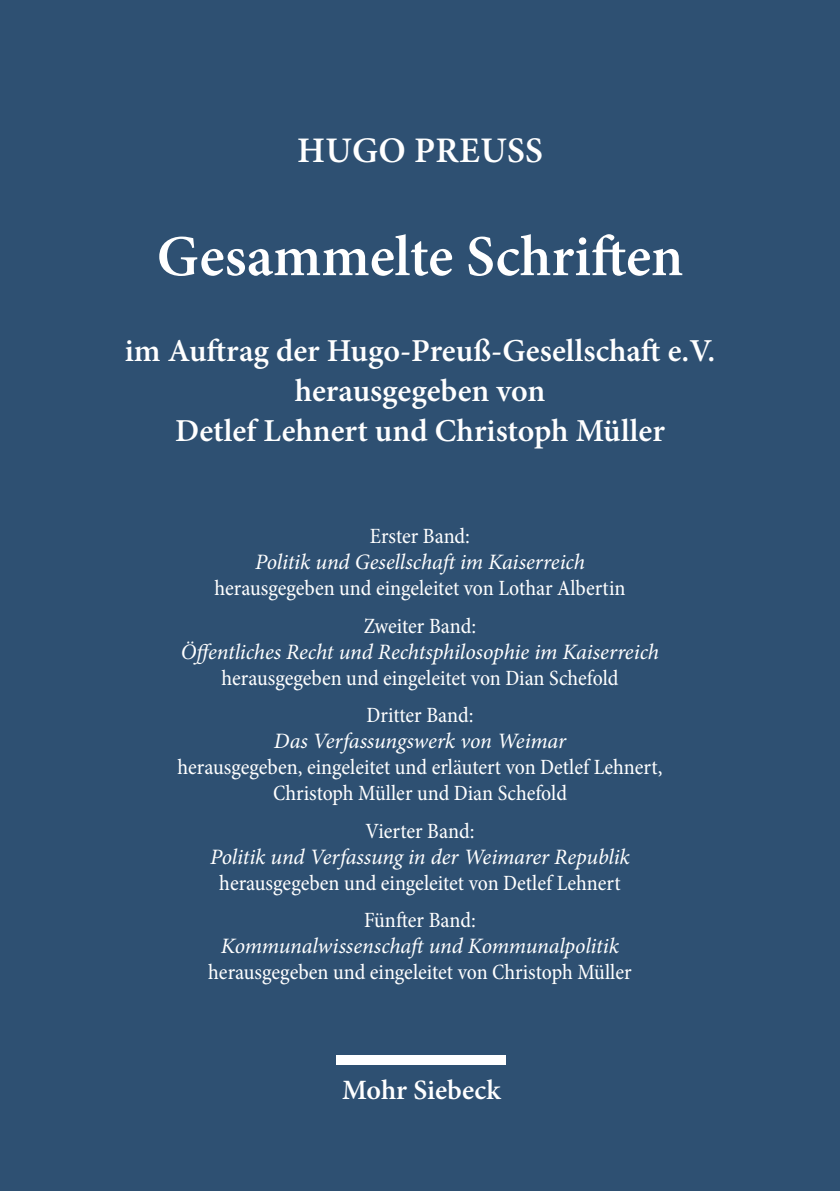
<style>
.page{position:relative;width:840px;height:1191px;background:#fff}
.page>*{position:absolute;margin:0;border:0;box-sizing:border-box;transform-origin:0 0}
.t1{font:600 58px "Minion Pro";color:#fff}
.t2{font:600 36px "Minion Pro";letter-spacing:.01em;color:#fff}
.t3{font:600 32px/40px "Minion Pro";color:#fff;text-align:center}
.t4{font:600 28px "Minion Pro";color:#fff}
.t5{font:condensed 22px/37.4px "Minion Pro";color:#fff;text-align:center}
.t6{font:italic 22px "Minion Pro";letter-spacing:-.01em;color:#fff}
</style>
<div class="page">
<div style="left:0;top:0;width:839px;height:1191px;background:#2e5072"></div>
<div style="left:336px;top:1054px;width:169px;height:10px;background:#fff"></div>
<h2 class="t2" style="left:297px;top:126px;width:247px">Hugo Preuss</h2>
<h1 class="t1" style="left:157px;top:216px;width:528px">Gesammelte Schriften</h1>
<h3 class="t3" style="left:125px;top:331px;width:591px">im Auftrag der Hugo-Preuß-Gesellschaft e.V. herausgegeben von<br>Detlef Lehnert und Christoph Müller</h3>
<p class="t5" style="left:369px;top:518px;width:102px">Erster Band:</p>
<p class="t6" style="left:255px;top:547px;width:331px">Politik und Gesellschaft im Kaiserreich</p>
<p class="t5" style="left:214px;top:570px;width:412px">herausgegeben und eingeleitet von Lothar Albertin<br>Zweiter Band:</p>
<p class="t6" style="left:181px;top:637px;width:479px">Öffentliches Recht und Rechtsphilosophie im Kaiserreich</p>
<p class="t5" style="left:221px;top:659px;width:398px">herausgegeben und eingeleitet von Dian Schefold<br>Dritter Band:</p>
<p class="t6" style="left:274px;top:726px;width:293px">Das Verfassungswerk von Weimar</p>
<p class="t5" style="left:177px;top:754px;width:486px;line-height:26px">herausgegeben, eingeleitet und erläutert von Detlef Lehnert,<br>Christoph Müller und Dian Schefold</p>
<p class="t5" style="left:365px;top:812px;width:110px">Vierter Band:</p>
<p class="t6" style="left:210px;top:841px;width:421px">Politik und Verfassung in der Weimarer Republik</p>
<p class="t5" style="left:219px;top:864px;width:402px">herausgegeben und eingeleitet von Detlef Lehnert<br>Fünfter Band:</p>
<p class="t6" style="left:221px;top:931px;width:399px">Kommunalwissenschaft und Kommunalpolitik</p>
<p class="t5" style="left:208px;top:953px;width:424px">herausgegeben und eingeleitet von Christoph Müller</p>
<p class="t4" style="left:342px;top:1070px;width:160px">Mohr Siebeck</p>
</div>
